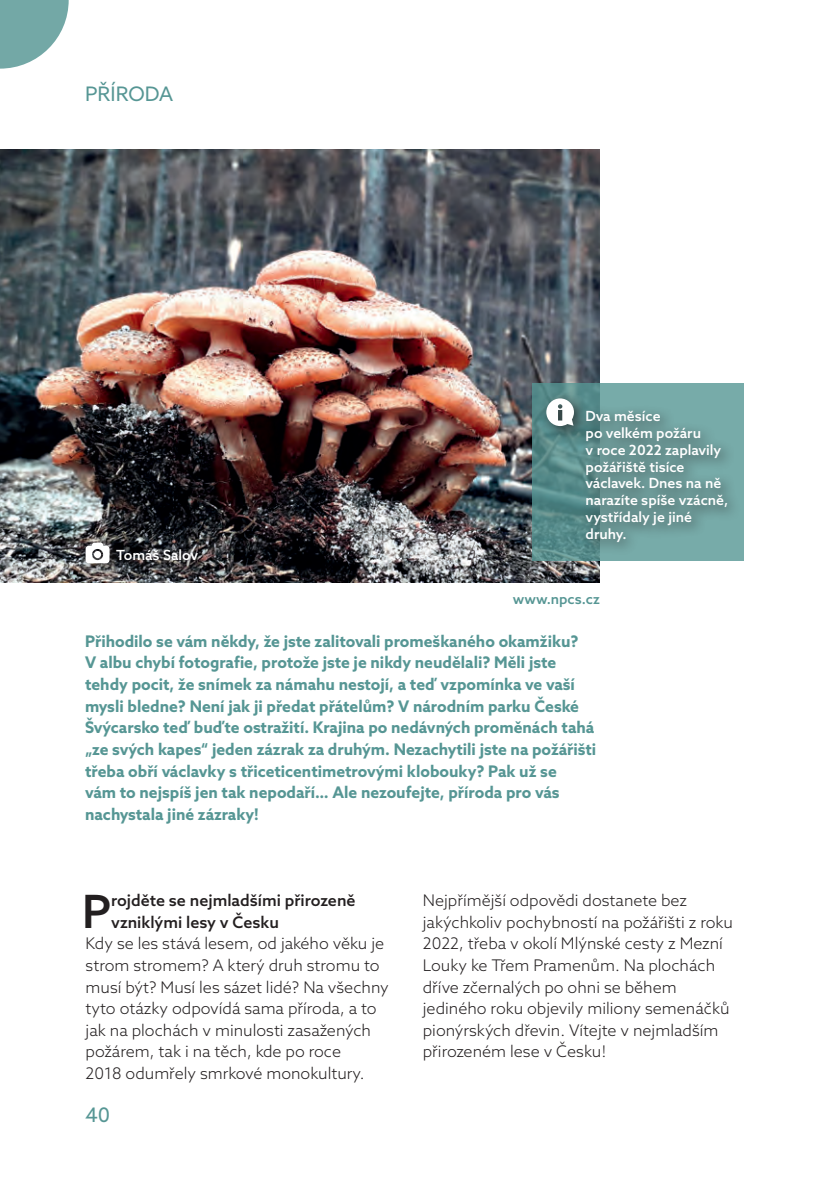
<style>
.page{position:relative;width:840px;height:1191px;background:#fff}
.page>*{position:absolute;margin:0;border:0;box-sizing:border-box;transform-origin:0 0}
.TEXT{font:500 45.8px "Azo Sans";color:#231f20}
.t1{font:20px "Azo Sans";color:#569694}
.TEXT-2{font:300 16px/21.6px "Azo Sans";color:#231f20}
.PEREX{font:700 16px/21.6px "Azo Sans";color:#569694}
.TEXT-3{font:500 16px/21.6px "Azo Sans";color:#231f20}
.Info{font:500 14px/16.8px "Azo Sans";color:#fff}
.TEXT-4{font:500 14px "Azo Sans";color:#569694}
.TEXT-5{font:500 14px "Azo Sans";color:#fff}
</style>
<div class="page">
<img style="left:0;top:150px;width:599px;height:432px">
<svg style="left:532px;top:383px;width:211px;height:177px;background:#669a98"></svg>
<div style="left:538px;top:390px;width:204px;height:167px;background:#231f20;opacity:.8"></div>
<svg style="left:546px;top:398px;width:27px;height:28px"></svg>
<div style="left:77px;top:534px;width:136px;height:46px;background:#231f20;opacity:.8"></div>
<svg style="left:86px;top:542px;width:23px;height:21px"></svg>
<svg style="left:0;top:0;width:69px;height:69px"></svg>
<p class="t1" style="left:85px;top:80px;width:89px">PŘÍRODA</p>
<p class="TEXT-5" style="left:116px;top:546px;width:83px">Tomáš Salov</p>
<p class="Info" style="left:585px;top:407px;width:144px">Dva měsíce<br>po velkém požáru<br>v roce 2022 zaplavily požářiště tisíce václavek. Dnes na ně narazíte spíše vzácně, vystřídaly je jiné druhy.</p>
<p class="TEXT-4" style="left:512px;top:589px;width:88px">www.npcs.cz</p>
<p class="PEREX" style="left:85px;top:630px;width:512px">Přihodilo se vám někdy, že jste zalitovali promeškaného okamžiku?<br>V albu chybí fotografie, protože jste je nikdy neudělali? Měli jste tehdy pocit, že snímek za námahu nestojí, a teď vzpomínka ve vaší mysli bledne? Není jak ji předat přátelům? V národním parku České Švýcarsko teď buďte ostražití. Krajina po nedávných proměnách tahá „ze svých kapes“ jeden zázrak za druhým. Nezachytili jste na požářišti třeba obří václavky s třiceticentimetrovými klobouky? Pak už se<br>vám to nejspíš jen tak nepodaří… Ale nezoufejte, příroda pro vás nachystala jiné zázraky!</p>
<p class="TEXT" style="left:82px;top:881px;width:30px">P</p>
<p class="TEXT-3" style="left:111px;top:889px;width:246px">rojděte se nejmladšími přirozeně vzniklými lesy v Česku</p>
<p class="TEXT-2" style="left:86px;top:932px;width:304px">Kdy se les stává lesem, od jakého věku je strom stromem? A který druh stromu to musí být? Musí les sázet lidé? Na všechny tyto otázky odpovídá sama příroda, a to jak na plochách v minulosti zasažených požárem, tak i na těch, kde po roce<br>2018 odumřely smrkové monokultury.</p>
<p class="t1" style="left:85px;top:1102px;width:27px">40</p>
<p class="TEXT-2" style="left:422px;top:889px;width:311px">Nejpřímější odpovědi dostanete bez jakýchkoliv pochybností na požářišti z roku 2022, třeba v okolí Mlýnské cesty z Mezní Louky ke Třem Pramenům. Na plochách dříve zčernalých po ohni se během jediného roku objevily miliony semenáčků pionýrských dřevin. Vítejte v nejmladším přirozeném lese v Česku!</p>
</div>
